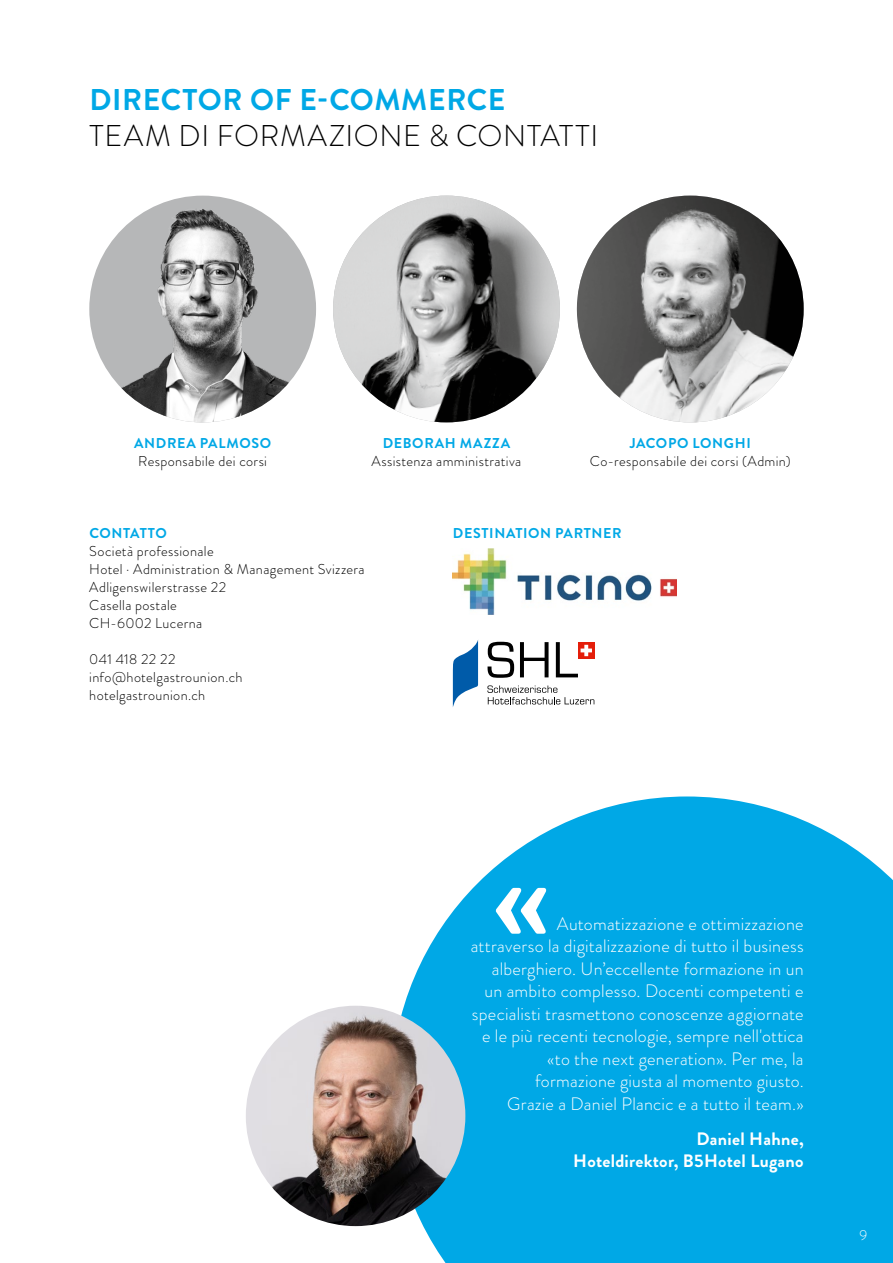
<style>
.page{position:relative;width:893px;height:1263px;background:#fff}
.page>*{position:absolute;margin:0;border:0;box-sizing:border-box;transform-origin:0 0}
.titel_light{font:300 30px "Brandon Grotesque";letter-spacing:.02em;color:#000}
.titel_bold{font:700 30px "Brandon Grotesque";letter-spacing:.02em;color:#00a8e6}
._02_Avenir_13{font:300 18px/22.5px "Brandon Grotesque";letter-spacing:.015em;color:#fff;text-align:right}
._02_Avenir_13-2{font:700 18px/22.5px "Brandon Grotesque";letter-spacing:.015em;color:#fff;text-align:right}
.lauftext_9_5pt{font:300 14.25px/18px "Brandon Grotesque";letter-spacing:.025em;color:#000}
.lauftext_9_5pt-2{font:700 14.25px "Brandon Grotesque";letter-spacing:.045em;color:#00a8e6}
.lauftext_9_5pt-3{font:700 14.25px "Brandon Grotesque";letter-spacing:.025em;color:#00a8e6}
.untertitel_bvr{font:300 14.25px "Brandon Grotesque";color:#fff}
</style>
<div class="page">
<svg style="left:391px;top:796px;width:502px;height:467px;background:#1eb2e8"></svg>
<svg style="left:495px;top:888px;width:52px;height:46px"></svg>
<img style="left:246px;top:1006px;width:219px;height:220px;border-radius:110px">
<img style="left:89px;top:196px;width:227px;height:226px;border-radius:113px">
<img style="left:333px;top:196px;width:227px;height:226px;border-radius:113px">
<img style="left:577px;top:196px;width:227px;height:226px;border-radius:113px">
<img style="left:453px;top:549px;width:224px;height:66px">
<svg style="left:453px;top:640px;width:25px;height:67px"></svg>
<div style="left:578px;top:642px;width:17px;height:17px;background:#e41e0a"></div>
<svg style="left:488px;top:642px;width:26px;height:36px"></svg>
<svg style="left:520px;top:642px;width:29px;height:35px"></svg>
<svg style="left:556px;top:642px;width:36px;height:35px"></svg>
<svg style="left:487px;top:685px;width:107px;height:19px"></svg>
<p class="titel_bold" style="left:90px;top:79px;width:417px">DIRECTOR OF E-COMMERCE</p>
<p class="titel_light" style="left:90px;top:115px;width:510px">TEAM DI FORMAZIONE &amp; CONTATTI</p>
<p class="lauftext_9_5pt-2" style="left:134px;top:433px;width:139px">ANDREA PALMOSO</p>
<p class="lauftext_9_5pt" style="left:138px;top:452px;width:130px">Responsabile dei corsi</p>
<p class="lauftext_9_5pt-2" style="left:383px;top:433px;width:129px">DEBORAH MAZZA</p>
<p class="lauftext_9_5pt" style="left:372px;top:452px;width:151px">Assistenza amministrativa</p>
<p class="lauftext_9_5pt-2" style="left:630px;top:433px;width:123px">JACOPO LONGHI</p>
<p class="lauftext_9_5pt" style="left:590px;top:452px;width:202px">Co-responsabile dei corsi (Admin)</p>
<p class="lauftext_9_5pt-3" style="left:89px;top:523px;width:79px">CONTATTO</p>
<p class="lauftext_9_5pt" style="left:89px;top:542px;width:277px">Società professionale<br>Hotel · Administration &amp; Management Svizzera</p>
<p class="lauftext_9_5pt" style="left:89px;top:578px;width:138px">Adligenswilerstrasse 22</p>
<p class="lauftext_9_5pt" style="left:89px;top:596px;width:89px">Casella postale</p>
<p class="lauftext_9_5pt" style="left:89px;top:614px;width:115px">CH-6002 Lucerna</p>
<p class="lauftext_9_5pt" style="left:89px;top:650px;width:88px">041 418 22 22</p>
<p class="lauftext_9_5pt" style="left:89px;top:668px;width:155px">info@hotelgastrounion.ch</p>
<p class="lauftext_9_5pt" style="left:89px;top:686px;width:117px">hotelgastrounion.ch</p>
<p class="lauftext_9_5pt-2" style="left:453px;top:523px;width:170px">DESTINATION PARTNER</p>
<p class="_02_Avenir_13" style="left:471px;top:912px;width:334px">Automatizzazione e ottimizzazione<br>attraverso la digitalizzazione di tutto il business alberghiero. Un’eccellente formazione in un un ambito complesso. Docenti competenti e specialisti trasmettono conoscenze aggiornate e le più recenti tecnologie, sempre nell'ottica «to the next generation». Per me, la formazione giusta al momento giusto.<br>Grazie a Daniel Plancic e a tutto il team.»</p>
<p class="_02_Avenir_13-2" style="left:573px;top:1127px;width:232px">Daniel Hahne,<br>Hoteldirektor, B5Hotel Lugano</p>
<p class="untertitel_bvr" style="left:860px;top:1225px;width:9px">9</p>
</div>
